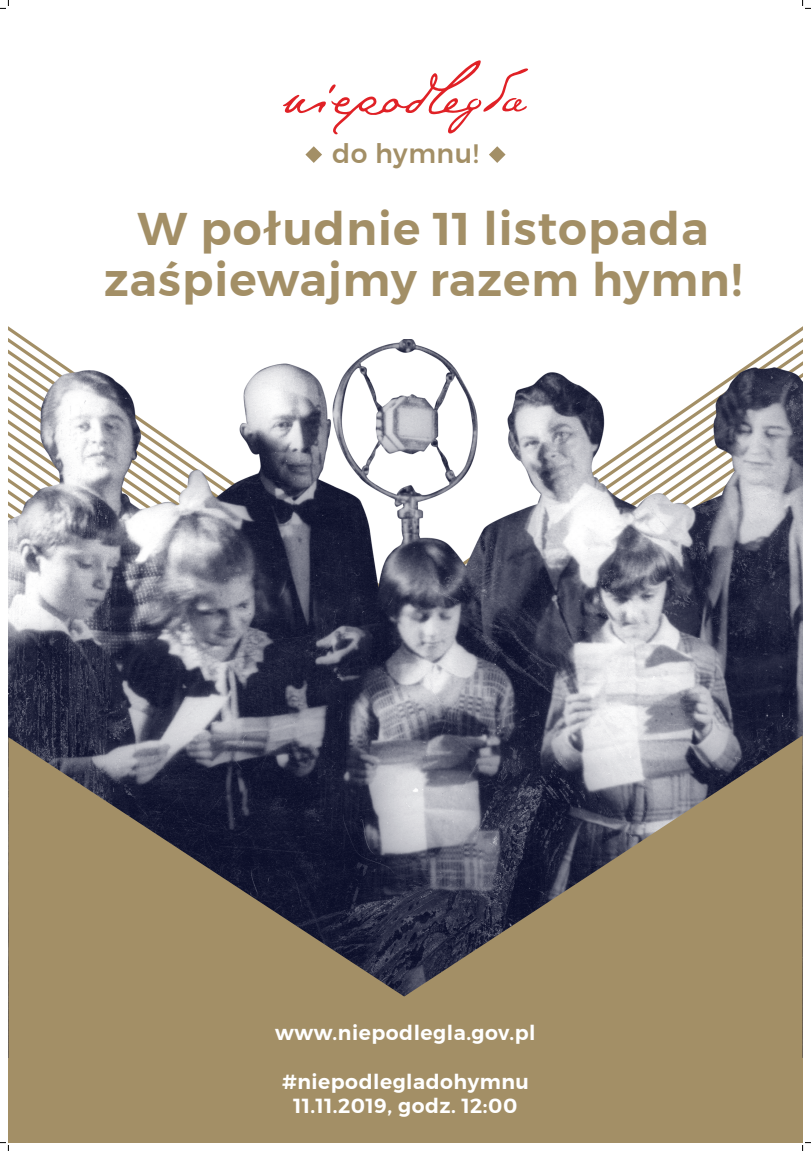
<style>
.page{position:relative;width:811px;height:1151px;background:#fff}
.page>*{position:absolute;margin:0;border:0;box-sizing:border-box;transform-origin:0 0}
.t1{font:600 45.64px/51px "Montserrat";letter-spacing:.025em;color:#a38f66;text-align:center}
.t2{font:500 26.56px "Montserrat";letter-spacing:.02em;color:#a38f66}
.t3{font:600 20.32px "Montserrat";letter-spacing:.025em;color:#fff}
</style>
<div class="page">
<svg style="left:283px;top:60px;width:245px;height:74px"></svg>
<img style="left:8px;top:340px;width:794px;height:397px">
<svg style="left:8px;top:737px;width:278px;height:320px;background:#82745d"></svg>
<svg style="left:286px;top:735px;width:516px;height:322px;background:#7a7164"></svg>
<div style="left:8px;top:1057px;width:794px;height:85px;background:#a38f66"></div>
<svg style="left:305px;top:146px;width:17px;height:17px"></svg>
<svg style="left:489px;top:146px;width:16px;height:17px"></svg>
<svg style="left:0;top:0;width:9px;height:9px"></svg>
<svg style="left:0;top:1142px;width:9px;height:9px"></svg>
<svg style="left:802px;top:0;width:8px;height:9px"></svg>
<svg style="left:802px;top:1142px;width:8px;height:9px"></svg>
<p class="t2" style="left:332px;top:133px;width:148px">do hymnu!</p>
<p class="t1" style="left:104px;top:204px;width:639px">W południe 11 listopada zaśpiewajmy razem hymn!</p>
<p class="t3" style="left:275px;top:1016px;width:262px">www.niepodlegla.gov.pl</p>
<p class="t3" style="left:282px;top:1065px;width:248px">#niepodlegladohymnu</p>
<p class="t3" style="left:293px;top:1090px;width:225px">11.11.2019, godz. 12:00</p>
</div>
